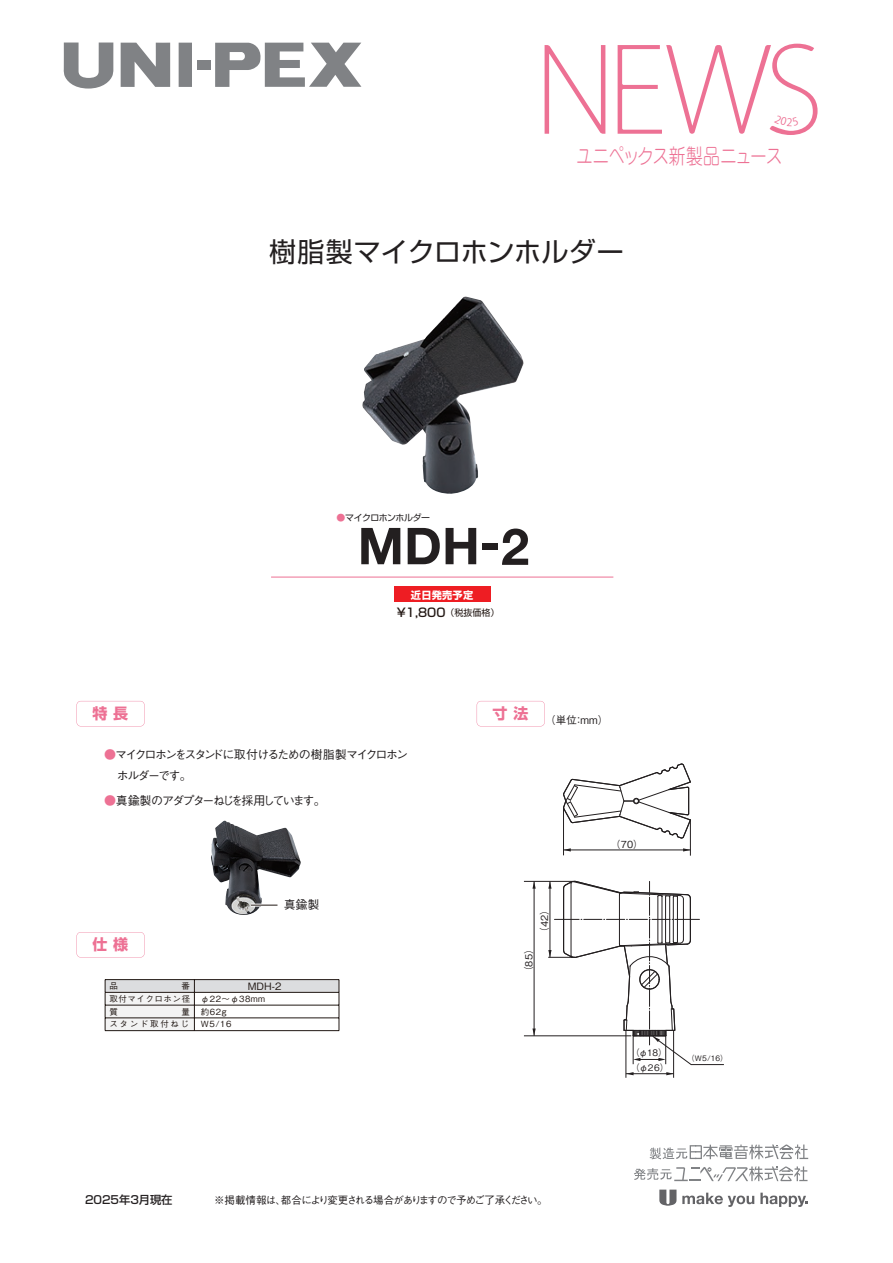
<style>
.page{position:relative;width:893px;height:1263px;background:#fff}
.page>*{position:absolute;margin:0;border:0;box-sizing:border-box;transform-origin:0 0}
.t1{font:700 50.85px "Helvetica Neue";color:#231f20}
.t2{font:27px "Shin Go Pro";letter-spacing:.015em;color:#231f20}
.t3{font:300 21px "Jun 101 Pro";letter-spacing:-.055em;color:#ed7194;scale:.8 1}
.t4{font:700 15px "Shin Go Pro";color:#ed7194}
.t5{font:500 12px/21px "Gothic BBB Pro";letter-spacing:-.14em;color:#231f20}
.t6{font:500 12px "Shin Go Pro";color:#221713}
.t7{font:500 11.25px "Shin Go Pro";color:#231f20}
.t8{font:500 10.5px "Gothic BBB Pro";letter-spacing:-.095em;color:#231f20}
.t9{font:700 10.2px "Shin Go Pro";letter-spacing:.025em;color:#fff}
.t10{font:500 10.05px "Gothic BBB Pro";color:#221915}
.t11{font:500 9.75px "Gothic BBB Pro";color:#231f20}
.t12{font:500 9px "Gothic BBB Pro";letter-spacing:-.025em;color:#231f20}
.t13{font:8.85px "Shin Go Pro";letter-spacing:-.055em;color:#231f20}
.t14{font:500 8.55px/12.6px "Gothic BBB Pro";letter-spacing:.065em;color:#221915}
.t15{font:500 8.55px/12.8px "Gothic BBB Pro";letter-spacing:.2em;color:#221915;text-align:right}
.t16{font:500 7.5px "Gothic BBB Pro";color:#231f20}
.s1{color:#ed7194}
.s2{font-weight:400;font-size:9px}
</style>
<div class="page">
<img style="left:362px;top:297px;width:162px;height:197px">
<img style="left:211px;top:821px;width:90px;height:94px">
<svg style="left:77px;top:701px;width:68px;height:25px"></svg>
<hr style="left:271px;top:577px;width:342px;height:1px;background:#ed7194">
<svg style="left:545px;top:45px;width:60px;height:89px"></svg>
<svg style="left:64px;top:43px;width:49px;height:46px"></svg>
<svg style="left:121px;top:43px;width:49px;height:44px"></svg>
<svg style="left:179px;top:43px;width:13px;height:44px"></svg>
<svg style="left:215px;top:43px;width:146px;height:44px"></svg>
<div style="left:197px;top:60px;width:13px;height:9px;background:#808285"></div>
<svg style="left:634px;top:1166px;width:173px;height:15px"></svg>
<svg style="left:650px;top:1144px;width:158px;height:15px"></svg>
<svg style="left:659px;top:1189px;width:17px;height:17px"></svg>
<svg style="left:682px;top:1193px;width:72px;height:14px"></svg>
<svg style="left:760px;top:1193px;width:48px;height:14px"></svg>
<div style="left:394px;top:587px;width:96px;height:15px;background:#ee1d23"></div>
<svg style="left:77px;top:932px;width:68px;height:25px"></svg>
<svg style="left:477px;top:701px;width:68px;height:25px"></svg>
<hr style="left:194px;top:1030px;width:145px;height:1px;background:#211814">
<hr style="left:105px;top:1030px;width:89px;height:1px;background:#211814">
<svg style="left:105px;top:979px;width:235px;height:51px"></svg>
<hr style="left:105px;top:979px;width:89px;height:1px;background:#211814">
<hr style="left:251px;top:904px;width:26px;height:3px;background:#fff">
<svg style="left:251px;top:905px;width:26px;height:1px"></svg>
<hr style="left:563px;top:807px;width:1px;height:48px;background:#231f20">
<hr style="left:690px;top:819px;width:1px;height:37px;background:#231f20">
<hr style="left:563px;top:850px;width:127px;height:1px;background:#231f20">
<svg style="left:683px;top:848px;width:7px;height:3px"></svg>
<svg style="left:564px;top:848px;width:7px;height:3px"></svg>
<hr style="left:524px;top:1035px;width:107px;height:1px;background:#231f20">
<hr style="left:524px;top:881px;width:50px;height:1px;background:#231f20">
<hr style="left:534px;top:881px;width:1px;height:155px;background:#231f20">
<svg style="left:532px;top:881px;width:4px;height:8px"></svg>
<svg style="left:532px;top:1028px;width:4px;height:8px"></svg>
<hr style="left:626px;top:1031px;width:1px;height:47px;background:#231f20">
<hr style="left:673px;top:1031px;width:1px;height:47px;background:#231f20">
<hr style="left:626px;top:1073px;width:48px;height:1px;background:#231f20">
<svg style="left:666px;top:1072px;width:8px;height:3px"></svg>
<svg style="left:626px;top:1072px;width:8px;height:3px"></svg>
<svg style="left:548px;top:880px;width:176px;height:185px"></svg>
<svg style="left:563px;top:763px;width:128px;height:77px"></svg>
<svg style="left:618px;top:44px;width:200px;height:91px"></svg>
<h3 class="t3" style="left:576px;top:140px;width:260px">ユニペックス新製品ニュース</h3>
<h2 class="t2" style="left:269px;top:230px;width:356px">樹脂製マイクロホンホルダー</h2>
<p class="t13" style="left:336px;top:511px;width:95px"><span class="s1">●</span>マイクロホンホルダー</p>
<h1 class="t1" style="left:358px;top:506px;width:173px">MDH-2</h1>
<p class="t9" style="left:411px;top:587px;width:64px">近日発売予定</p>
<p class="t4" style="left:92px;top:702px;width:37px">特 長</p>
<p class="t6" style="left:397px;top:603px;width:104px">¥1,800<span class="s2">（税抜価格）</span></p>
<p class="t8" style="left:493px;top:712px;width:117px"><sup>寸</sup> <sup>法</sup> （単位：mm）</p>
<p class="t5" style="left:117px;top:742px;width:293px;text-indent:-13px"><span class="s1">●</span>マイクロホンをスタンドに取付けるための樹脂製マイクロホンホルダーです。</p>
<p class="t5" style="left:104px;top:789px;width:223px"><span class="s1">●</span>真鍮製のアダプターねじを採用しています。</p>
<p class="t4" style="left:92px;top:932px;width:37px">仕 様</p>
<p class="t5" style="left:284px;top:892px;width:37px">真鍮製</p>
<p class="t14" style="left:109px;top:979px;width:10px">品</p>
<p class="t14" style="left:182px;top:979px;width:10px">番</p>
<p class="t10" style="left:248px;top:978px;width:35px">MDH-2</p>
<p class="t14" style="left:109px;top:991px;width:82px">取付マイクロホン径質</p>
<p class="t14" style="left:201px;top:991px;width:66px">φ22～φ38mm約62g<br>W5/16</p>
<p class="t15" style="left:109px;top:1004px;width:82px">量<br>スタンド取付ねじ</p>
<p class="t11" style="left:537px;top:937px;width:34px;rotate:-90deg">（42）</p>
<p class="t11" style="left:521px;top:976px;width:34px;rotate:-90deg">（85）</p>
<p class="t7" style="left:85px;top:1191px;width:89px">2025年3月現在</p>
<p class="t8" style="left:214px;top:1192px;width:335px">※掲載情報は、都合により変更される場合がありますので予めご了承ください。</p>
<p class="t11" style="left:611px;top:836px;width:34px">（70）</p>
<p class="t12" style="left:631px;top:1045px;width:38px">（φ18）</p>
<p class="t12" style="left:631px;top:1060px;width:39px">（φ26）</p>
<p class="t16" style="left:687px;top:1052px;width:42px">（W5/16）</p>
</div>
